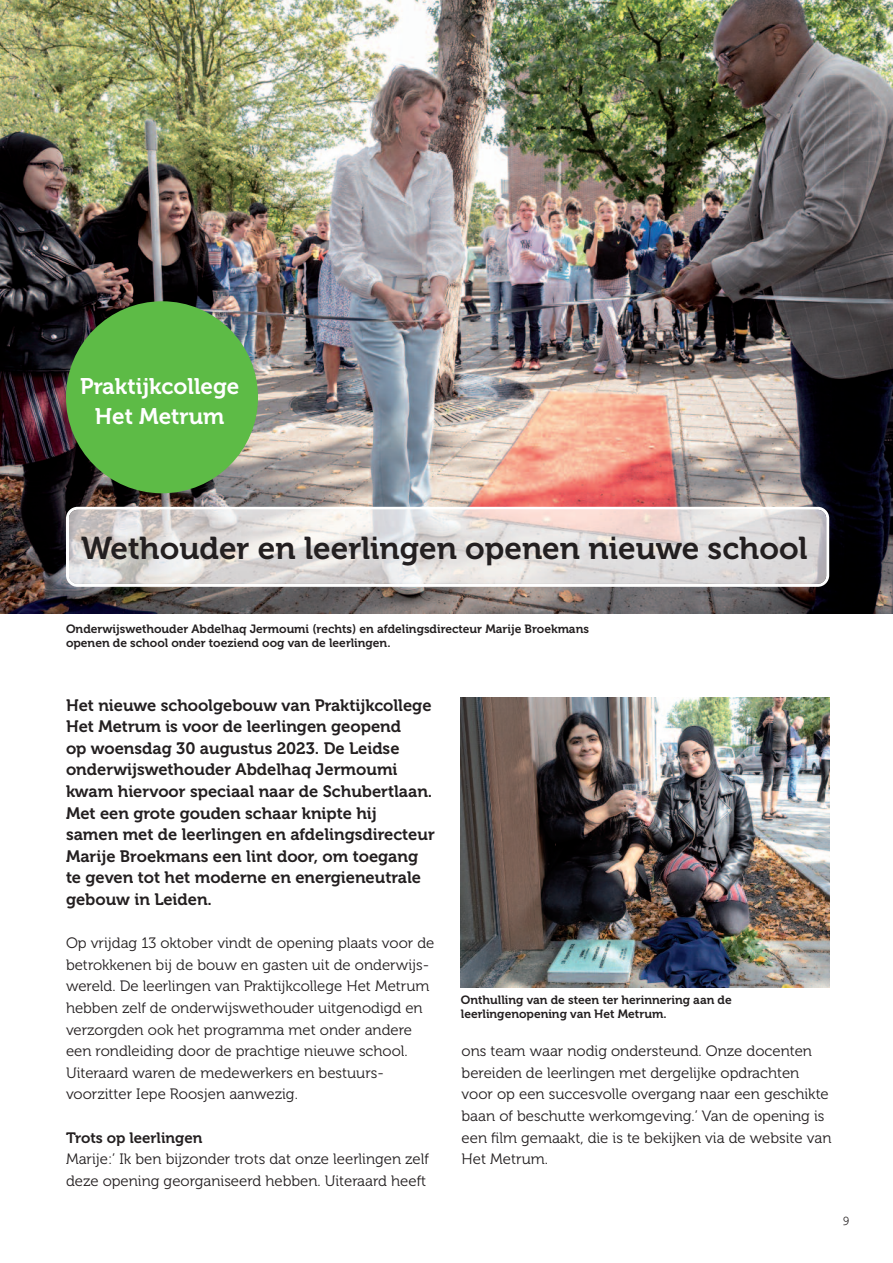
<style>
.page{position:relative;width:893px;height:1263px;background:#fff}
.page>*{position:absolute;margin:0;border:0;box-sizing:border-box;transform-origin:0 0}
.t1{font:31.5px "Museo 700";color:#231f20}
.t2{font:22.5px/30px "Museo 700";color:#fff;text-align:center}
.t3{font:16.5px/21.6px "Museo 700";color:#231f20}
.t4{font:15px/21.6px "Museo 300";color:#231f20}
.t5{font:15px "Museo 700";color:#231f20}
.t6{font:13.5px "Courier";color:#231f20}
.t7{font:12px/14.4px "Museo 700";color:#231f20}
</style>
<div class="page">
<img style="left:0;top:0;width:893px;height:613px">
<img style="left:461px;top:698px;width:368px;height:289px">
<svg style="left:66px;top:507px;width:763px;height:80px;background:#e1dddc"></svg>
<div style="left:66px;top:301px;width:192px;height:192px;background:#5dbb46;border-radius:50%"></div>
<h2 class="t2" style="left:80px;top:373px;width:161px">Praktijkcollege<br>Het Metrum</h2>
<h1 class="t1" style="left:81px;top:536px;width:728px">Wethouder en leerlingen openen nieuwe school</h1>
<p class="t7" style="left:66px;top:623px;width:524px">Onderwijswethouder Abdelhaq Jermoumi (rechts) en afdelingsdirecteur Marije Broekmans openen de school onder toeziend oog van de leerlingen.</p>
<p class="t3" style="left:66px;top:695px;width:370px">Het nieuwe schoolgebouw van Praktijkcollege Het Metrum is voor de leerlingen geopend<br>op woensdag 30 augustus 2023. De Leidse onderwijswethouder Abdelhaq Jermoumi kwam hiervoor speciaal naar de Schubertlaan.<br>Met een grote gouden schaar knipte hij<br>samen met de leerlingen en afdelingsdirecteur Marije Broekmans een lint door, om toegang te geven tot het moderne en energieneutrale gebouw in Leiden.</p>
<p class="t4" style="left:66px;top:933px;width:370px">Op vrijdag 13 oktober vindt de opening plaats voor de betrokkenen bij de bouw en gasten uit de onderwijs&shy;wereld. De leerlingen van Praktijkcollege Het Metrum hebben zelf de onderwijswethouder uitgenodigd en verzorgden ook het programma met onder andere een rondleiding door de prachtige nieuwe school.<br>Uiteraard waren de medewerkers en bestuurs&shy;voorzitter Iepe Roosjen aanwezig.</p>
<p class="t5" style="left:66px;top:1132px;width:138px">Trots op leerlingen</p>
<p class="t4" style="left:66px;top:1149px;width:365px">Marije:’ Ik ben bijzonder trots dat onze leerlingen zelf deze opening georganiseerd hebben. Uiteraard heeft</p>
<p class="t7" style="left:461px;top:994px;width:272px">Onthulling van de steen ter herinnering aan de leerlingenopening van Het Metrum.</p>
<p class="t4" style="left:462px;top:1041px;width:371px">ons team waar nodig ondersteund. Onze docenten bereiden de leerlingen met dergelijke opdrachten voor op een succesvolle overgang naar een geschikte baan of beschutte werkomgeving.’ Van de opening is een film gemaakt, die is te bekijken via de website van Het Metrum.</p>
<p class="t6" style="left:843px;top:1216px;width:10px">9</p>
</div>
